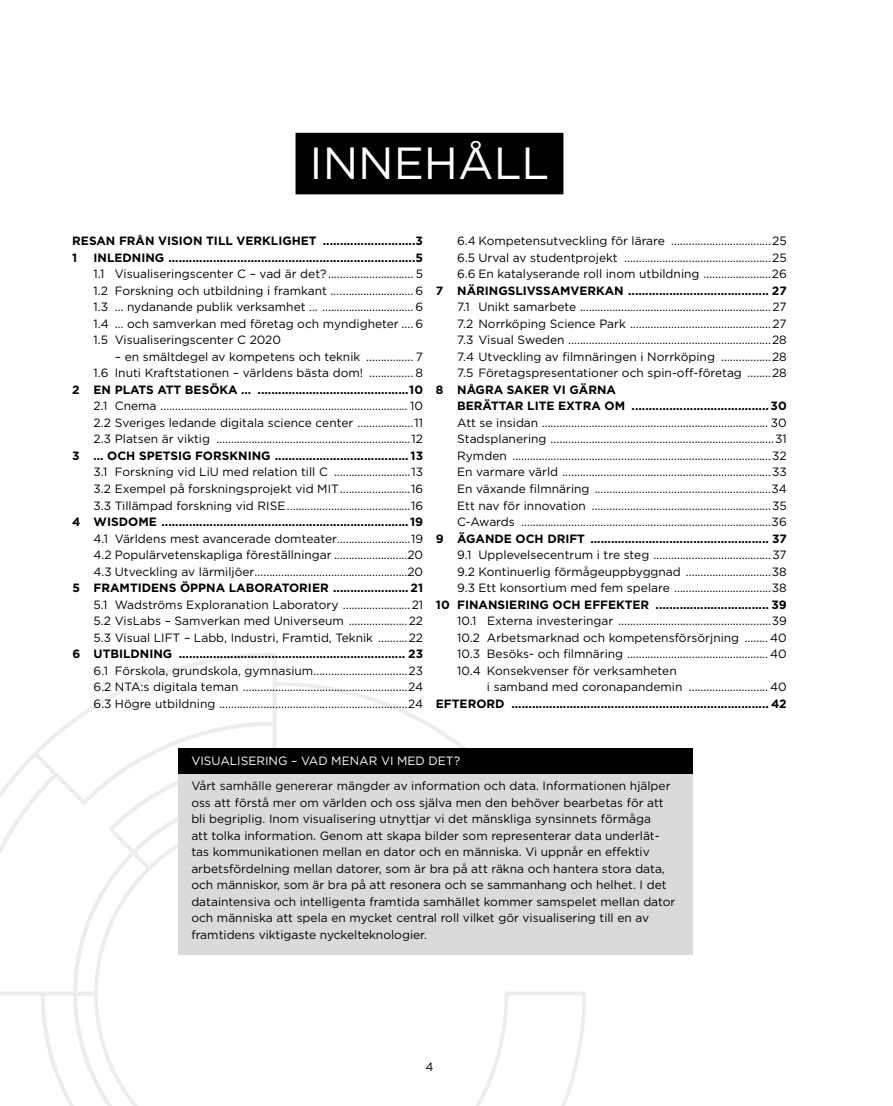
<style>
.page{position:relative;width:893px;height:1106px;background:#fff}
.page>*{position:absolute;margin:0;border:0;box-sizing:border-box;transform-origin:0 0}
.t1{font:45px "Gotham";color:#fff}
.t2{font:12px/16.5px "Gotham";color:#000;text-align:justify}
.t3{font:700 12px/16.5px "Gotham";color:#000}
.t4{font:12px "Gotham";color:#fff}
</style>
<div class="page">
<svg style="left:0;top:757px;width:30px;height:239px"></svg>
<svg style="left:30px;top:653px;width:556px;height:453px"></svg>
<div style="left:296px;top:133px;width:267px;height:61px;background:#000"></div>
<div style="left:179px;top:773px;width:514px;height:182px;background:#dadada"></div>
<div style="left:179px;top:748px;width:514px;height:25px;background:#000"></div>
<h1 class="t1" style="left:310px;top:135px;width:241px">INNEHÅLL</h1>
<p class="t3" style="left:72px;top:233px;width:352px">RESAN FRÅN VISION TILL VERKLIGHET ...........................3<br>1</p>
<p class="t3" style="left:94px;top:249px;width:331px">INLEDNING ........................................................................5</p>
<p class="t2" style="left:94px;top:266px;width:331px">1.1 Visualiseringscenter C – vad är det?............................. 5<br>1.2 Forskning och utbildning i framkant …......................... 6<br>1.3 … nydanande publik verksamhet … ............................... 6<br>1.4 … och samverkan med företag och myndigheter .... 6<br>1.5 Visualiseringscenter C 2020</p>
<p class="t2" style="left:94px;top:348px;width:331px;text-align:right">– en smältdegel av kompetens och teknik ................ 7<br>1.6 Inuti Kraftstationen – världens bästa dom! ............... 8</p>
<p class="t3" style="left:72px;top:381px;width:352px">2 EN PLATS ATT BESÖKA … ............................................10</p>
<p class="t2" style="left:94px;top:398px;width:331px">2.1 Cnema .................................................................................... 10<br>2.2 Sveriges ledande digitala science center ...................11<br>2.3 Platsen är viktig ..................................................................12</p>
<p class="t3" style="left:72px;top:447px;width:352px">3 … OCH SPETSIG FORSKNING ....................................... 13</p>
<p class="t2" style="left:94px;top:464px;width:331px">3.1 Forskning vid LiU med relation till C ..........................13<br>3.2 Exempel på forskningsprojekt vid MIT........................16<br>3.3 Tillämpad forskning vid RISE..........................................16</p>
<p class="t3" style="left:72px;top:513px;width:352px">4 WISDOME ........................................................................ 19</p>
<p class="t2" style="left:94px;top:530px;width:331px">4.1 Världens mest avancerade domteater.........................19<br>4.2 Populärvetenskapliga föreställningar .........................20<br>4.3 Utveckling av lärmiljöer....................................................20</p>
<p class="t3" style="left:72px;top:579px;width:352px">5 FRAMTIDENS ÖPPNA LABORATORIER ...................... 21</p>
<p class="t2" style="left:94px;top:596px;width:331px">5.1 Wadströms Exploranation Laboratory .......................21<br>5.2 VisLabs – Samverkan med Universeum ....................22<br>5.3 Visual LIFT – Labb, Industri, Framtid, Teknik ..........22</p>
<p class="t3" style="left:72px;top:645px;width:352px">6 UTBILDNING .................................................................. 23</p>
<p class="t2" style="left:94px;top:662px;width:331px">6.1 Förskola, grundskola, gymnasium................................23<br>6.2 NTA:s digitala teman ........................................................24<br>6.3 Högre utbildning ................................................................24</p>
<p class="t2" style="left:457px;top:233px;width:331px">6.4 Kompetensutveckling för lärare ..................................25<br>6.5 Urval av studentprojekt ..................................................25<br>6.6 En katalyserande roll inom utbildning .......................26</p>
<p class="t3" style="left:436px;top:282px;width:352px">7 NÄRINGSLIVSSAMVERKAN ......................................... 27</p>
<p class="t2" style="left:457px;top:299px;width:331px">7.1 Unikt samarbete .................................................................27<br>7.2 Norrköping Science Park ................................................27<br>7.3 Visual Sweden .....................................................................28<br>7.4 Utveckling av filmnäringen i Norrköping .................28<br>7.5 Företagspresentationer och spin-off-företag ........28</p>
<p class="t3" style="left:457px;top:381px;width:331px;text-indent:-21px">8 NÅGRA SAKER VI GÄRNA<br>BERÄTTAR LITE EXTRA OM ........................................30</p>
<p class="t2" style="left:457px;top:414px;width:331px">Att se insidan ............................................................................. 30<br>Stadsplanering ............................................................................31<br>Rymden ........................................................................................32<br>En varmare värld .......................................................................33<br>En växande filmnäring ............................................................34<br>Ett nav för innovation .............................................................35<br>C-Awards .....................................................................................36</p>
<p class="t3" style="left:436px;top:530px;width:352px">9 ÄGANDE OCH DRIFT .................................................... 37</p>
<p class="t2" style="left:457px;top:546px;width:331px">9.1 Upplevelsecentrum i tre steg ........................................37<br>9.2 Kontinuerlig förmågeuppbyggnad .............................38<br>9.3 Ett konsortium med fem spelare .................................38</p>
<p class="t3" style="left:436px;top:596px;width:352px">10 FINANSIERING OCH EFFEKTER ................................. 39</p>
<p class="t2" style="left:457px;top:612px;width:331px">10.1 Externa investeringar ....................................................39<br>10.2 Arbetsmarknad och kompetensförsörjning ........ 40<br>10.3 Besöks- och filmnäring ................................................ 40<br>10.4 Konsekvenser för verksamheten</p>
<p class="t2" style="left:487px;top:678px;width:301px">i samband med coronapandemin ........................... 40</p>
<p class="t3" style="left:436px;top:695px;width:352px">EFTERORD ........................................................................... 42</p>
<p class="t4" style="left:191px;top:752px;width:270px">VISUALISERING – VAD MENAR VI MED DET?</p>
<p class="t2" style="left:191px;top:777px;width:486px;text-align:left">Vårt samhälle genererar mängder av information och data. Informationen hjälper oss att förstå mer om världen och oss själva men den behöver bearbetas för att bli begriplig. Inom visualisering utnyttjar vi det mänskliga synsinnets förmåga<br>att tolka information. Genom att skapa bilder som representerar data underlät&shy;tas kommunikationen mellan en dator och en människa. Vi uppnår en effektiv arbetsfördelning mellan datorer, som är bra på att räkna och hantera stora data, och människor, som är bra på att resonera och se sammanhang och helhet. I det dataintensiva och intelligenta framtida samhället kommer samspelet mellan dator och människa att spela en mycket central roll vilket gör visualisering till en av framtidens viktigaste nyckelteknologier.</p>
<p class="t2" style="left:425px;top:1058px;width:10px">4</p>
</div>
